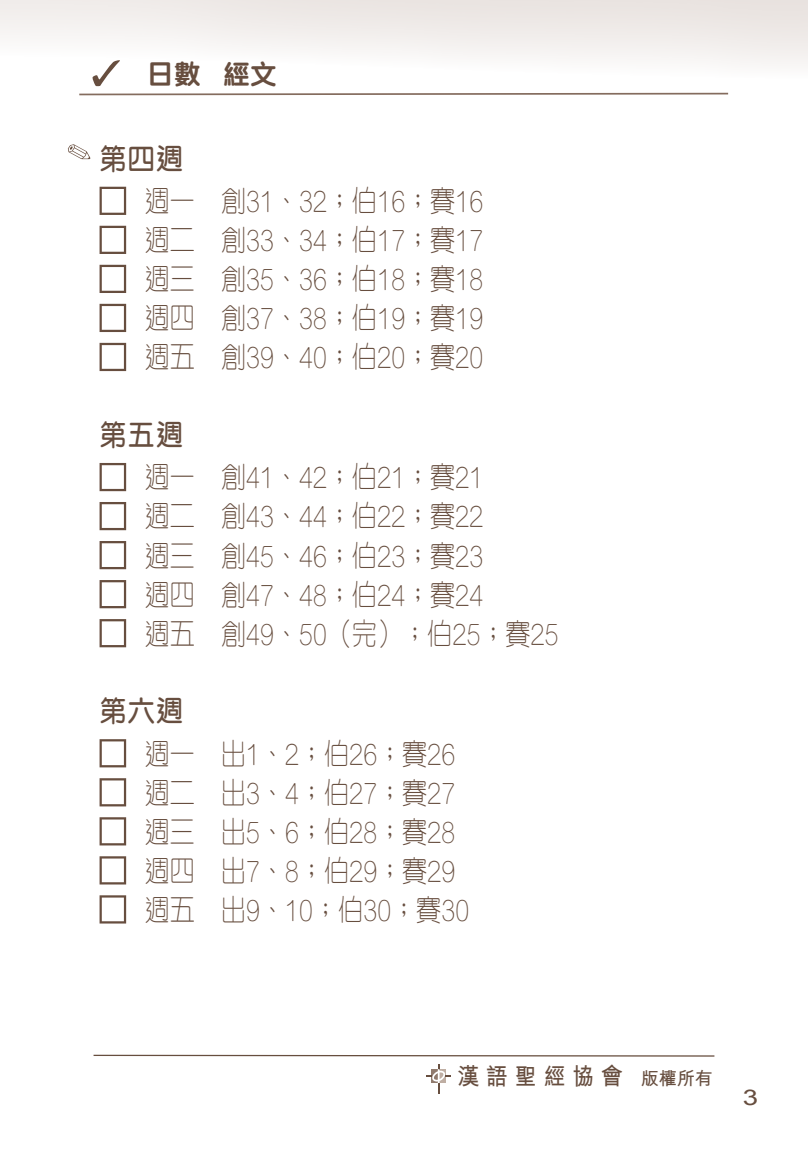
<style>
.page{position:relative;width:808px;height:1149px;background:#fff}
.page>*{position:absolute;margin:0;border:0;box-sizing:border-box;transform-origin:0 0}
.t1{font:300 29.7px/39px "M Yuen HK";color:#674e3f;scale:.85 1}
.t2{font:600 29.7px "M Yuen HK";letter-spacing:.05em;color:#674e3f;scale:.91 1}
.t3{font:800 27px "M Yuen HK";color:#674e3f}
.t4{font:700 23.7px "M Hei HK";letter-spacing:.33em;color:#674e3f;scale:.91 1}
.t5{font:21.6px "Arial";color:#674e3f;scale:1.28 1}
.s1{font-size:18px}
</style>
<div class="page">
<hr style="left:94px;top:1054px;width:620px;height:2px;background:#674e3f">
<svg style="left:426px;top:1064px;width:25px;height:29px"></svg>
<svg style="left:68px;top:144px;width:22px;height:15px"></svg>
<svg style="left:0;top:0;width:808px;height:95px"></svg>
<svg style="left:100px;top:187px;width:26px;height:28px"></svg>
<svg style="left:100px;top:226px;width:26px;height:28px"></svg>
<svg style="left:100px;top:265px;width:26px;height:28px"></svg>
<svg style="left:100px;top:304px;width:26px;height:28px"></svg>
<svg style="left:100px;top:343px;width:26px;height:28px"></svg>
<svg style="left:100px;top:463px;width:26px;height:28px"></svg>
<svg style="left:100px;top:502px;width:26px;height:28px"></svg>
<svg style="left:100px;top:541px;width:26px;height:28px"></svg>
<svg style="left:100px;top:580px;width:26px;height:28px"></svg>
<svg style="left:100px;top:619px;width:26px;height:28px"></svg>
<svg style="left:100px;top:739px;width:26px;height:28px"></svg>
<svg style="left:100px;top:778px;width:26px;height:28px"></svg>
<svg style="left:100px;top:817px;width:26px;height:28px"></svg>
<svg style="left:100px;top:856px;width:26px;height:28px"></svg>
<svg style="left:100px;top:895px;width:26px;height:28px"></svg>
<p class="t3" style="left:147px;top:61px;width:132px">日數 經文</p>
<p class="t2" style="left:100px;top:144px;width:93px">第四週</p>
<p class="t1" style="left:145px;top:180px;width:400px;text-align:justify">週一 創31、32；伯16；賽16週二 創33、34；伯17；賽17週三 創35、36；伯18；賽18週四 創37、38；伯19；賽19週五 創39、40；伯20；賽20</p>
<p class="t2" style="left:100px;top:420px;width:93px">第五週</p>
<p class="t1" style="left:145px;top:456px;width:489px">週一 創41、42；伯21；賽21<br>週二 創43、44；伯22；賽22<br>週三 創45、46；伯23；賽23<br>週四 創47、48；伯24；賽24<br>週五 創49、50（完）；伯25；賽25</p>
<p class="t2" style="left:100px;top:696px;width:93px">第六週</p>
<p class="t1" style="left:145px;top:732px;width:384px">週一 出1、2；伯26；賽26週二 出3、4；伯27；賽27週三 出5、6；伯28；賽28週四 出7、8；伯29；賽29週五 出9、10；伯30；賽30</p>
<p class="t4" style="left:457px;top:1059px;width:282px">漢語聖經協會 <span class="s1">版權所有</span></p>
<p class="t5" style="left:743px;top:1082px;width:13px">3</p>
</div>
